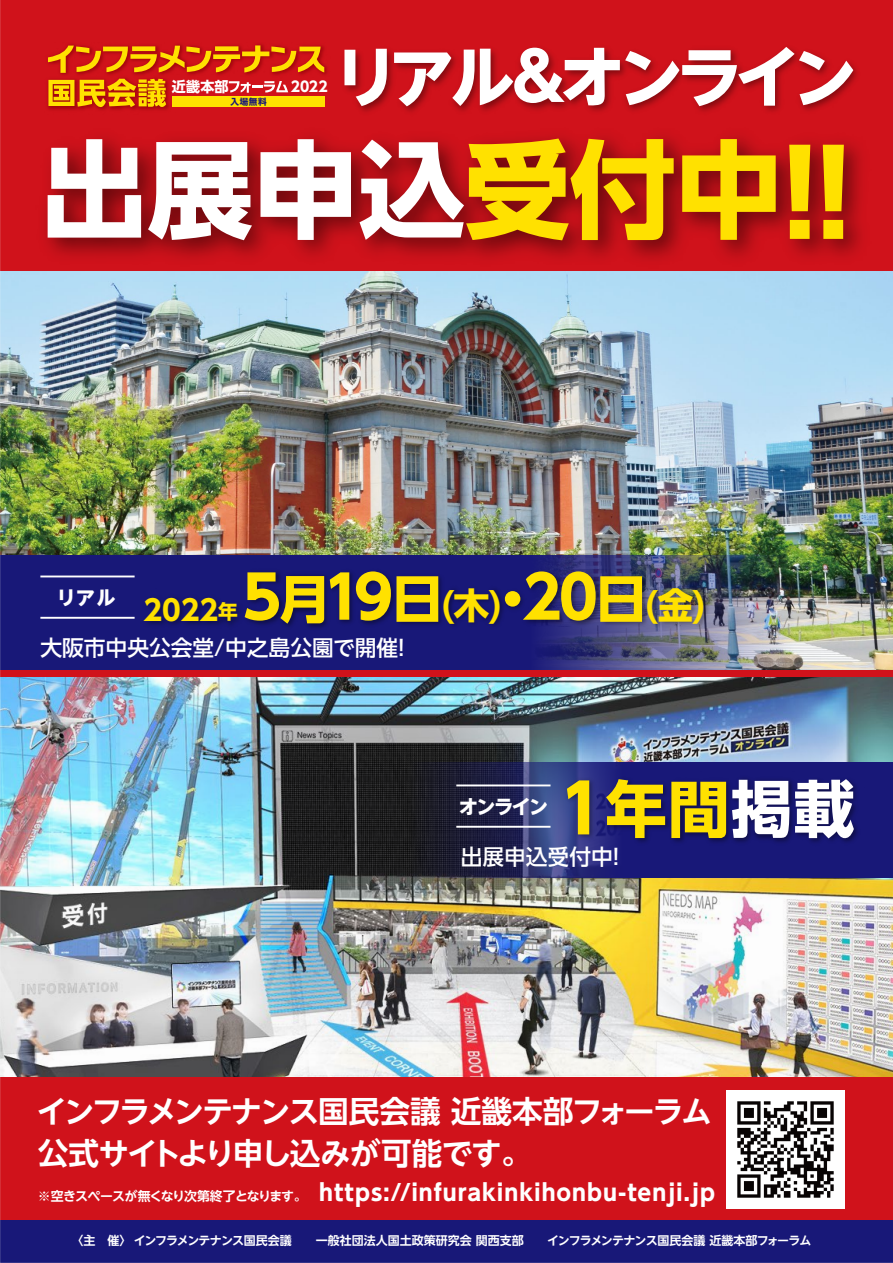
<style>
.page{position:relative;width:893px;height:1263px;background:#fff}
.page>*{position:absolute;margin:0;border:0;box-sizing:border-box;transform-origin:0 0}
.t1{font:700 106.35px "UD Shin Go NT Pro";letter-spacing:-.01em;color:#fff}
.t2{font:700 66.15px "UD Shin Go NT Pro";letter-spacing:-.125em;color:#fff}
.t3{font:700 61.5px "UD Shin Go NT Pro";color:#ffe100}
.t4{font:700 36px "UD Shin Go NT Pro";color:#ffe100}
.t5{font:700 30.6px/42px "UD Shin Go NT Pro De";letter-spacing:-.06em;color:#fff}
.t6{font:700 28.35px "UD Shin Go NT Pro";color:#ffe100}
.t7{font:700 22.35px "UD Shin Go NT Pro";letter-spacing:.04em;color:#fff}
.t8{font:500 21.75px "UD Shin Go NT Pro";color:#fff}
.t9{font:700 19.5px "UD Shin Go NT Pro";letter-spacing:-.095em;color:#fff}
.t10{font:700 14.25px "UD Shin Go NT Pro";letter-spacing:.01em;color:#fff}
.t11{font:700 12.9px "UD Shin Go NT Pro De";letter-spacing:-.06em;color:#fff}
.t12{font:700 12px "UD Shin Go NT Pro De";letter-spacing:-.035em;color:#fff}
.t13{font:700 8.7px "UD Shin Go NT Pro";color:#181878}
.s1{color:#ffe100}
.s2{font-size:117.15px;color:#ffe100}
.s3{font-size:58.8px}
.s4{font-size:51.75px}
.s5{font-size:19.65px}
.s6{font-size:67.2px}
.s7{color:#fff}
</style>
<div class="page">
<img style="left:0;top:0;width:893px;height:1263px">
<p class="t10" style="left:172px;top:75px;width:58px">近畿本部</p>
<p class="t10" style="left:291px;top:75px;width:39px">2022</p>
<p class="t13" style="left:231px;top:95px;width:38px">入場無料</p>
<h2 class="t2" style="left:333px;top:23px;width:526px">リアル&amp;オンライン</h2>
<h1 class="t1" style="left:41px;top:103px;width:812px">出展申込<span class="s1">受付中</span><span class="s2">!!</span></h1>
<h3 class="t4" style="left:242px;top:575px;width:465px"><span class="s3">5</span><span class="s4">月</span><span class="s3">19</span><span class="s4">日</span>(木)<span class="s4">・</span><span class="s3">20</span><span class="s4">日</span>(金)</h3>
<h3 class="t8" style="left:40px;top:630px;width:373px">大阪市中央公会堂/中之島公園で開催！</h3>
<h3 class="t9" style="left:56px;top:582px;width:61px">リアル</h3>
<h3 class="t6" style="left:143px;top:587px;width:96px">2022<span class="s5">年</span></h3>
<h3 class="t9" style="left:459px;top:791px;width:91px">オンライン</h3>
<h3 class="t3" style="left:560px;top:759px;width:297px"><span class="s6">1</span>年間<span class="s7">掲載</span></h3>
<h3 class="t8" style="left:461px;top:839px;width:168px">出展申込受付中！</h3>
<h3 class="t5" style="left:36px;top:1090px;width:677px">インフラメンテナンス国民会議 近畿本部フォーラム公式サイトより申し込みが可能です。</h3>
<p class="t11" style="left:38px;top:1185px;width:270px">※空きスペースが無くなり次第終了となります。</p>
<h3 class="t7" style="left:319px;top:1174px;width:397px">https://infurakinkihonbu-tenji.jp</h3>
<p class="t12" style="left:71px;top:1230px;width:742px">〈主　催〉 インフラメンテナンス国民会議　　一般社団法人国土政策研究会 関西支部　　インフラメンテナンス国民会議 近畿本部フォーラム</p>
</div>
